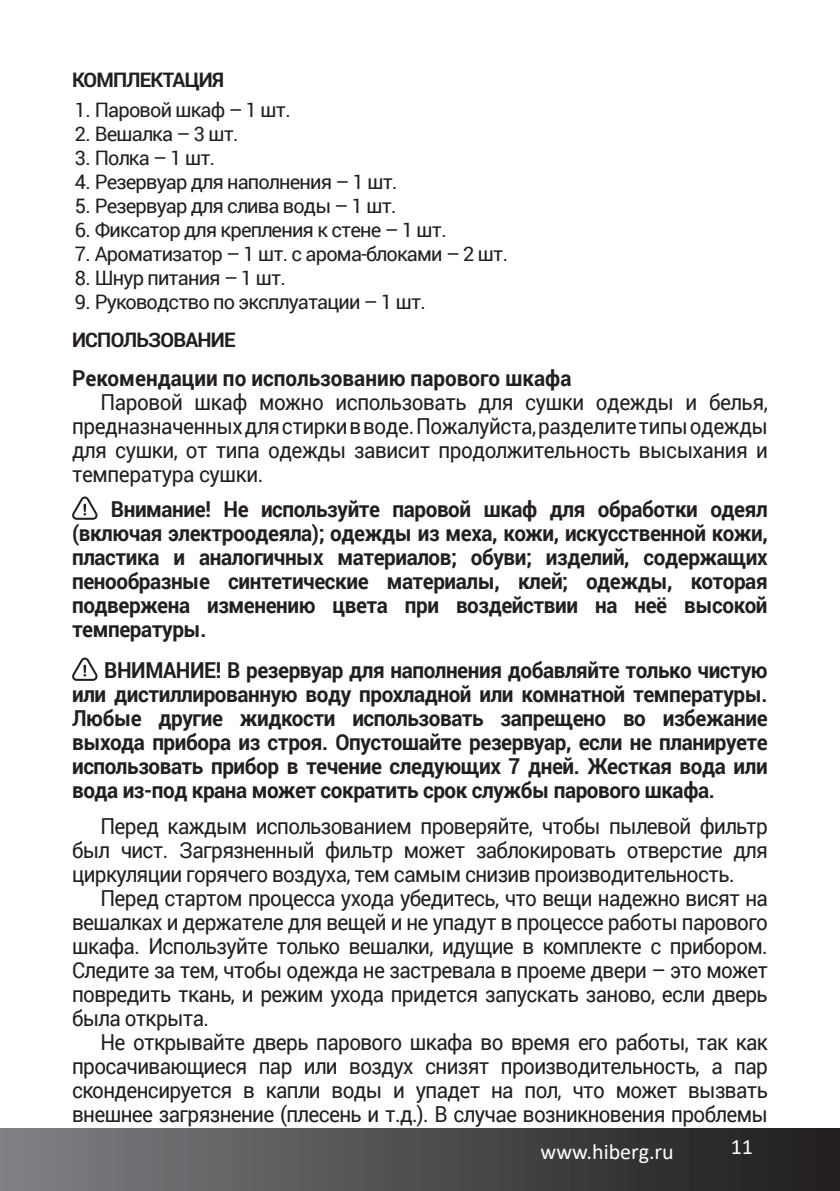
<style>
.page{position:relative;width:840px;height:1191px;background:#fff}
.page>*{position:absolute;margin:0;border:0;box-sizing:border-box;transform-origin:0 0}
.t1{font:22px/24px "Roboto";letter-spacing:-.03em;color:#231f20;text-align:justify;scale:.94 1}
.t2{font:700 22px/24px "Roboto";letter-spacing:-.02em;color:#231f20;text-align:justify;scale:.94 1}
.t3{font:700 22px "Roboto";color:#231f20;scale:.94 1}
.t4{font:22px "Calibri";color:#fff}
.t5{font:20px "Roboto";letter-spacing:-.04em;color:#231f20}
.Зоголовок_совсем_малый{font:700 20px "Roboto";letter-spacing:-.04em;color:#231f20}
</style>
<div class="page">
<div style="left:0;top:1128px;width:839px;height:63px;background:linear-gradient(to right,#7e8184,#1e1b1c)"></div>
<svg style="left:72px;top:496px;width:26px;height:24px"></svg>
<svg style="left:72px;top:657px;width:26px;height:24px"></svg>
<p class="Зоголовок_совсем_малый" style="left:72px;top:68px;width:153px">КОМПЛЕКТАЦИЯ</p>
<p class="t5" style="left:75px;top:98px;width:217px">1. Паровой шкаф – 1 шт.</p>
<p class="t5" style="left:75px;top:122px;width:165px">2. Вешалка – 3 шт.</p>
<p class="t5" style="left:75px;top:146px;width:142px">3. Полка – 1 шт.</p>
<p class="t5" style="left:75px;top:170px;width:324px">4. Резервуар для наполнения – 1 шт.</p>
<p class="t5" style="left:75px;top:194px;width:323px">5. Резервуар для слива воды – 1 шт.</p>
<p class="t5" style="left:75px;top:218px;width:373px">6. Фиксатор для крепления к стене – 1 шт.</p>
<p class="t5" style="left:75px;top:242px;width:434px">7. Ароматизатор – 1 шт. с арома-блоками – 2 шт.</p>
<p class="t5" style="left:75px;top:266px;width:212px">8. Шнур питания – 1 шт.</p>
<p class="t5" style="left:75px;top:290px;width:352px">9. Руководство по эксплуатации – 1 шт.</p>
<p class="Зоголовок_совсем_малый" style="left:72px;top:328px;width:165px">ИСПОЛЬЗОВАНИЕ</p>
<p class="t3" style="left:72px;top:365px;width:532px">Рекомендации по использованию парового шкафа</p>
<p class="t1" style="left:72px;top:390px;width:741px;text-indent:28px">Паровой шкаф можно использовать для сушки одежды и белья, предназначенныхдлястиркивводе.Пожалуйста,разделитетипыодежды для сушки, от типа одежды зависит продолжительность высыхания и температура сушки.</p>
<p class="t2" style="left:72px;top:497px;width:741px;text-indent:39px">Внимание! Не используйте паровой шкаф для обработки одеял (включая электроодеяла); одежды из меха, кожи, искусственной кожи, пластика и аналогичных материалов; обуви; изделий, содержащих пенообразные синтетические материалы, клей; одежды, которая подвержена изменению цвета при воздействии на неё высокой температуры.</p>
<p class="t2" style="left:72px;top:658px;width:741px;text-indent:32px">ВНИМАНИЕ! В резервуар для наполнения добавляйте только чистую или дистиллированную воду прохладной или комнатной температуры.<br>Любые другие жидкости использовать запрещено во избежание выхода прибора из строя. Опустошайте резервуар, если не планируете использовать прибор в течение следующих 7 дней. Жесткая вода или вода из-под крана может сократить срок службы парового шкафа.</p>
<p class="t1" style="left:72px;top:813px;width:741px;text-indent:28px">Перед каждым использованием проверяйте, чтобы пылевой фильтр был чист. Загрязненный фильтр может заблокировать отверстие для циркуляции горячего воздуха, тем самым снизив производительность.</p>
<p class="t1" style="left:72px;top:885px;width:741px;text-indent:28px">Перед стартом процесса ухода убедитесь, что вещи надежно висят на вешалках и держателе для вещей и не упадут в процессе работы парового шкафа. Используйте только вешалки, идущие в комплекте с прибором.<br>Следите за тем, чтобы одежда не застревала в проеме двери – это может повредить ткань, и режим ухода придется запускать заново, если дверь была открыта.</p>
<p class="t1" style="left:72px;top:1029px;width:741px;text-indent:28px">Не открывайте дверь парового шкафа во время его работы, так как просачивающиеся пар или воздух снизят производительность, а пар сконденсируется в капли воды и упадет на пол, что может вызвать внешнее загрязнение (плесень и т.д.). В случае возникновения проблемы</p>
<p class="t4" style="left:540px;top:1136px;width:135px">www.hiberg.ru</p>
<p class="t4" style="left:730px;top:1131px;width:24px">11</p>
</div>
